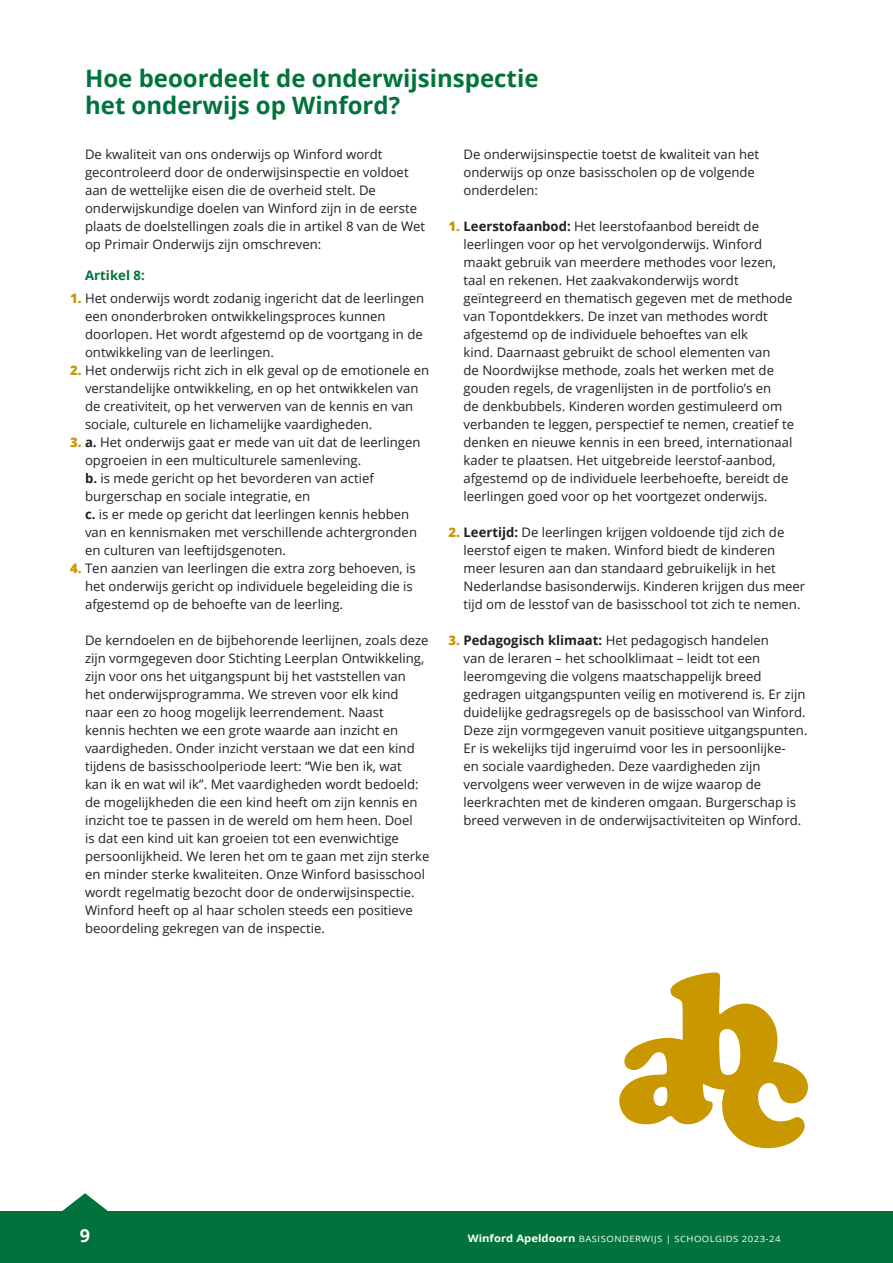
<style>
.page{position:relative;width:893px;height:1263px;background:#fff}
.page>*{position:absolute;margin:0;border:0;box-sizing:border-box;transform-origin:0 0}
.t1{font:700 24px/27px "Open Sans";color:#00733c}
.t2{font:700 18px "Open Sans";color:#fff}
.t3{font:13.2px/18px "Open Sans";color:#231f20}
.t4{font:700 13.2px "Open Sans";letter-spacing:.005em;color:#00733c}
.t5{font:8.7px "Open Sans";letter-spacing:.05em;color:#fff;scale:1.1 1}
.s1{font-weight:800;color:#c99700}
.s2{font-weight:700}
.s3{font-weight:700;font-size:10.2px}
</style>
<div class="page">
<svg style="left:619px;top:972px;width:189px;height:176px"></svg>
<div style="left:0;top:1212px;width:893px;height:51px;background:#00733c"></div>
<svg style="left:61px;top:1193px;width:48px;height:19px"></svg>
<h1 class="t1" style="left:85px;top:64px;width:455px">Hoe beoordeelt de onderwijsinspectie het onderwijs op Winford?</h1>
<p class="t3" style="left:85px;top:145px;width:342px">De kwaliteit van ons onderwijs op Winford wordt gecontroleerd door de onderwijsinspectie en voldoet aan de wettelijke eisen die de overheid stelt. De onderwijskundige doelen van Winford zijn in de eerste plaats de doelstellingen zoals die in artikel 8 van de Wet op Primair Onderwijs zijn omschreven:</p>
<p class="t4" style="left:85px;top:266px;width:61px">Artikel 8:</p>
<p class="t3" style="left:85px;top:289px;width:341px;text-indent:-15px"><span class="s1">1.</span> Het onderwijs wordt zodanig ingericht dat de leerlingen een ononderbroken ontwikkelingsproces kunnen doorlopen. Het wordt afgestemd op de voortgang in de ontwikkeling van de leerlingen.</p>
<p class="t3" style="left:85px;top:361px;width:346px;text-indent:-15px"><span class="s1">2.</span> Het onderwijs richt zich in elk geval op de emotionele en verstandelijke ontwikkeling, en op het ontwikkelen van de creativiteit, op het verwerven van de kennis en van sociale, culturele en lichamelijke vaardigheden.</p>
<p class="t3" style="left:85px;top:433px;width:337px;text-indent:-15px"><span class="s1">3.</span> <span class="s2">a.</span> Het onderwijs gaat er mede van uit dat de leerlingen opgroeien in een multiculturele samenleving.<br><span class="s2">b.</span> is mede gericht op het bevorderen van actief burgerschap en sociale integratie, en<br><span class="s2">c.</span> is er mede op gericht dat leerlingen kennis hebben van en kennismaken met verschillende achtergronden en culturen van leeftijdsgenoten.</p>
<p class="t3" style="left:85px;top:559px;width:332px;text-indent:-15px"><span class="s1">4.</span> Ten aanzien van leerlingen die extra zorg behoeven, is het onderwijs gericht op individuele begeleiding die is afgestemd op de behoefte van de leerling.</p>
<p class="t3" style="left:85px;top:631px;width:346px">De kerndoelen en de bijbehorende leerlijnen, zoals deze zijn vormgegeven door Stichting Leerplan Ontwikkeling, zijn voor ons het uitgangspunt bij het vaststellen van<br>het onderwijsprogramma. We streven voor elk kind naar een zo hoog mogelijk leerrendement. Naast<br>kennis hechten we een grote waarde aan inzicht en vaardigheden. Onder inzicht verstaan we dat een kind tijdens de basisschoolperiode leert: “Wie ben ik, wat<br>kan ik en wat wil ik”. Met vaardigheden wordt bedoeld: de mogelijkheden die een kind heeft om zijn kennis en inzicht toe te passen in de wereld om hem heen. Doel<br>is dat een kind uit kan groeien tot een evenwichtige persoonlijkheid. We leren het om te gaan met zijn sterke en minder sterke kwaliteiten. Onze Winford basisschool wordt regelmatig bezocht door de onderwijsinspectie.<br>Winford heeft op al haar scholen steeds een positieve beoordeling gekregen van de inspectie.</p>
<p class="t3" style="left:463px;top:145px;width:297px">De onderwijsinspectie toetst de kwaliteit van het onderwijs op onze basisscholen op de volgende onderdelen:</p>
<p class="t3" style="left:463px;top:217px;width:332px;text-indent:-15px"><span class="s1">1.</span> <span class="s2">Leerstofaanbod:</span> Het leerstofaanbod bereidt de leerlingen voor op het vervolgonderwijs. Winford maakt gebruik van meerdere methodes voor lezen, taal en rekenen. Het zaakvakonderwijs wordt geïntegreerd en thematisch gegeven met de methode van Topontdekkers. De inzet van methodes wordt afgestemd op de individuele behoeftes van elk<br>kind. Daarnaast gebruikt de school elementen van<br>de Noordwijkse methode, zoals het werken met de gouden regels, de vragenlijsten in de portfolio’s en<br>de denkbubbels. Kinderen worden gestimuleerd om verbanden te leggen, perspectief te nemen, creatief te denken en nieuwe kennis in een breed, internationaal kader te plaatsen. Het uitgebreide leerstof-aanbod, afgestemd op de individuele leerbehoefte, bereidt de leerlingen goed voor op het voortgezet onderwijs.</p>
<p class="t3" style="left:463px;top:522px;width:343px;text-indent:-15px"><span class="s1">2.</span> <span class="s2">Leertijd:</span> De leerlingen krijgen voldoende tijd zich de leerstof eigen te maken. Winford biedt de kinderen meer lesuren aan dan standaard gebruikelijk in het Nederlandse basisonderwijs. Kinderen krijgen dus meer tijd om de lesstof van de basisschool tot zich te nemen.</p>
<p class="t3" style="left:463px;top:630px;width:345px;text-indent:-15px"><span class="s1">3.</span> <span class="s2">Pedagogisch klimaat:</span> Het pedagogisch handelen<br>van de leraren – het schoolklimaat – leidt tot een leeromgeving die volgens maatschappelijk breed gedragen uitgangspunten veilig en motiverend is. Er zijn duidelijke gedragsregels op de basisschool van Winford.<br>Deze zijn vormgegeven vanuit positieve uitgangspunten.<br>Er is wekelijks tijd ingeruimd voor les in persoonlijke-<br>en sociale vaardigheden. Deze vaardigheden zijn vervolgens weer verweven in de wijze waarop de leerkrachten met de kinderen omgaan. Burgerschap is breed verweven in de onderwijsactiviteiten op Winford.</p>
<h2 class="t2" style="left:80px;top:1222px;width:12px">9</h2>
<p class="t5" style="left:468px;top:1232px;width:286px"><span class="s3">Winford Apeldoorn</span> BASISONDERWIJS | SCHOOLGIDS 2023-24</p>
</div>
